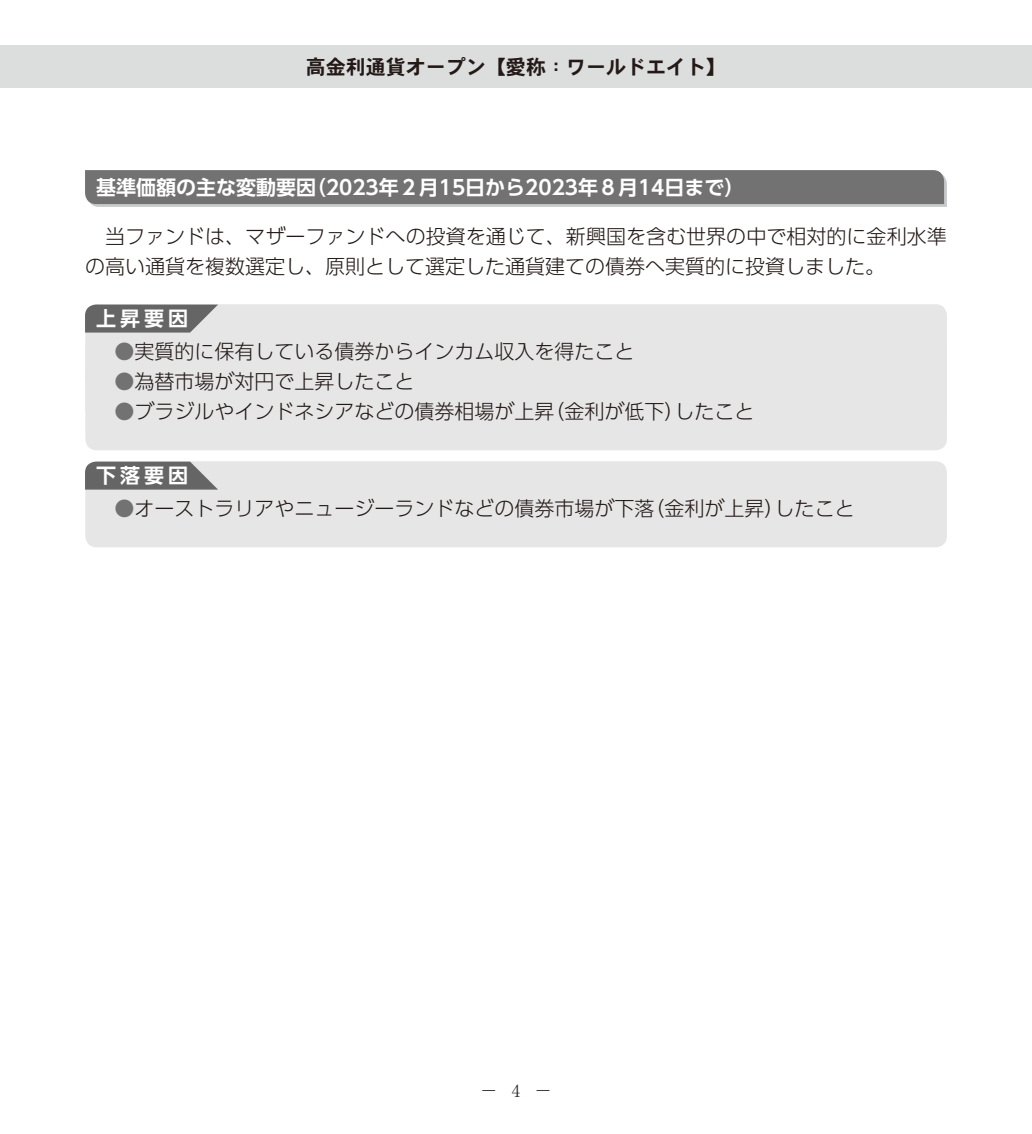
<style>
.page{position:relative;width:1032px;height:1134px;background:#fff}
.page>*{position:absolute;margin:0;border:0;box-sizing:border-box;transform-origin:0 0}
.t1{font:300 20px/30px "UD Shin Go Pro";color:#231916}
.t2{font:700 20px "UD Shin Go Pro De";color:#fff}
.t3{font:20px "DFHS Gothic R Pro 6 W7";color:#231916}
.t4{font:18px "MS Mincho";color:#231916}
.s1{color:#727272}
</style>
<div class="page">
<div style="left:0;top:45px;width:1032px;height:43px;background:#dcdddd"></div>
<svg style="left:85px;top:170px;width:862px;height:37px;background:#797979"></svg>
<div style="left:85px;top:304px;width:862px;height:86px;background:#e6e6e7;border-radius:11px"></div>
<div style="left:85px;top:364px;width:862px;height:86px;background:#e6e6e7;border-radius:11px"></div>
<svg style="left:85px;top:305px;width:133px;height:28px;background:#767575"></svg>
<div style="left:85px;top:461px;width:862px;height:86px;background:#e6e6e7;border-radius:11px"></div>
<svg style="left:85px;top:462px;width:133px;height:28px;background:#757474"></svg>
<p class="t3" style="left:306px;top:55px;width:421px">高金利通貨オープン【愛称：ワールドエイト】</p>
<p class="t2" style="left:96px;top:171px;width:650px">基準価額の主な変動要因（2023年２月15日から2023年８月14日まで）</p>
<p class="t1" style="left:85px;top:221px;width:863px;text-indent:20px">当ファンドは、マザーファンドへの投資を通じて、新興国を含む世界の中で相対的に金利水準の高い通貨を複数選定し、原則として選定した通貨建ての債券へ実質的に投資しました。</p>
<p class="t2" style="left:96px;top:302px;width:93px">上昇要因</p>
<p class="t1" style="left:115px;top:335px;width:521px"><span class="s1">●</span>実質的に保有している債券からインカム収入を得たこと</p>
<p class="t1" style="left:115px;top:365px;width:301px"><span class="s1">●</span>為替市場が対円で上昇したこと</p>
<p class="t1" style="left:115px;top:395px;width:641px"><span class="s1">●</span>ブラジルやインドネシアなどの債券相場が上昇（金利が低下）したこと</p>
<p class="t2" style="left:96px;top:459px;width:93px">下落要因</p>
<p class="t1" style="left:115px;top:492px;width:741px"><span class="s1">●</span>オーストラリアやニュージーランドなどの債券市場が下落（金利が上昇）したこと</p>
<p class="t4" style="left:511px;top:1081px;width:11px">4</p>
<p class="t4" style="left:480px;top:1081px;width:74px">－　　－</p>
</div>
